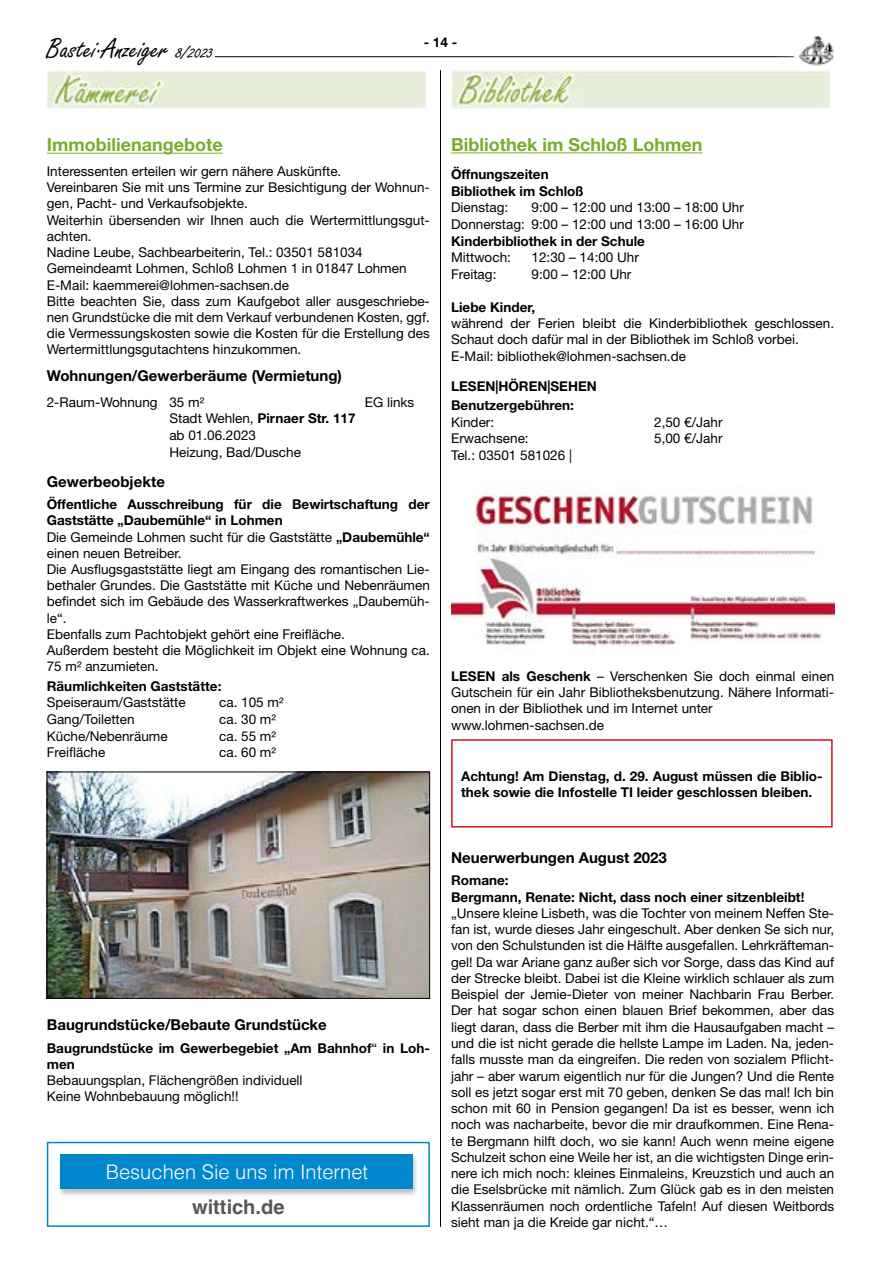
<style>
.page{position:relative;width:881px;height:1263px;background:#fff}
.page>*{position:absolute;margin:0;border:0;box-sizing:border-box;transform-origin:0 0}
.t1{font:28.5px "Freestyle Script";color:#000}
.t2{font:300 20.1px "Helvetica LT";color:#fff}
.t3{font:700 20.1px "Helvetica LT";color:#575756}
.t4{font:700 18px "Helvetica Neue LT";color:#79ac2c}
.t5{font:700 15px "Helvetica Neue LT";color:#000}
.t6{font:13.5px/16.2px "Helvetica Neue LT";color:#000}
.t7{font:700 13.5px/16.2px "Helvetica Neue LT";color:#000}
.s1{font-size:18px}
.s2{font-weight:700}
.s3{font-weight:400}
</style>
<div class="page">
<hr style="left:215px;top:56px;width:578px;height:1px;background:#000">
<hr style="left:440px;top:70px;width:1px;height:1157px;background:#000">
<div style="left:768px;top:5px;width:96px;height:91px;background:#fff"></div>
<img style="left:798px;top:36px;width:35px;height:29px">
<img style="left:451px;top:70px;width:378px;height:38px">
<hr style="left:451px;top:152px;width:251px;height:1px;background:#79ac2c">
<img style="left:451px;top:488px;width:382px;height:159px">
<div style="left:451px;top:739px;width:381px;height:88px;border:2px solid #cd1719"></div>
<img style="left:47px;top:70px;width:378px;height:39px">
<hr style="left:47px;top:153px;width:176px;height:1px;background:#79ac2c">
<img style="left:49px;top:774px;width:378px;height:222px">
<div style="left:47px;top:772px;width:382px;height:226px;border:1px solid #000"></div>
<div style="left:47px;top:1142px;width:382px;height:85px;border:2px solid #0087cc"></div>
<div style="left:56px;top:1153px;width:363px;height:45px;background:#000;opacity:.26"></div>
<div style="left:61px;top:1153px;width:352px;height:35px;background:#0087cc"></div>
<h1 class="t1" style="left:47px;top:32px;width:167px">Bastei·Anzeiger <span class="s1">8/2023</span></h1>
<p class="t7" style="left:423px;top:33px;width:35px">- 14 -</p>
<h3 class="t4" style="left:47px;top:134px;width:177px">Immobilienangebote</h3>
<p class="t6" style="left:47px;top:163px;width:384px">Interessenten erteilen wir gern nähere Auskünfte.<br>Vereinbaren Sie mit uns Termine zur Besichtigung der Wohnun&shy;gen, Pacht- und Verkaufsobjekte.<br>Weiterhin übersenden wir Ihnen auch die Wertermittlungsgut&shy;achten.<br>Nadine Leube, Sachbearbeiterin, Tel.: 03501 581034<br>Gemeindeamt Lohmen, Schloß Lohmen 1 in 01847 Lohmen E-Mail: kaemmerei@lohmen-sachsen.de<br>Bitte beachten Sie, dass zum Kaufgebot aller ausgeschriebe&shy;nen Grundstücke die mit dem Verkauf verbundenen Kosten, ggf. die Vermessungskosten sowie die Kosten für die Erstellung des Wertermittlungsgutachtens hinzukommen.</p>
<p class="t5" style="left:47px;top:366px;width:296px">Wohnungen/Gewerberäume (Vermietung)</p>
<p class="t6" style="left:47px;top:394px;width:159px">2-Raum-Wohnung 35 m²</p>
<p class="t6" style="left:364px;top:394px;width:51px">EG links</p>
<p class="t6" style="left:169px;top:410px;width:188px;line-height:16.6px">Stadt Wehlen, <span class="s2">Pirnaer Str. 117 </span>ab 01.06.2023<br>Heizung, Bad/Dusche</p>
<p class="t5" style="left:47px;top:472px;width:120px">Gewerbeobjekte</p>
<p class="t6" style="left:47px;top:496px;width:384px"><span class="s2">Öffentliche Ausschreibung für die Bewirtschaftung der Gaststätte „Daubemühle“ in Lohmen<br></span>Die Gemeinde Lohmen sucht für die Gaststätte <span class="s2">„Daubemühle“ </span>einen neuen Betreiber.<br>Die Ausflugsgaststätte liegt am Eingang des romantischen Lie&shy;bethaler Grundes. Die Gaststätte mit Küche und Nebenräumen befindet sich im Gebäude des Wasserkraftwerkes „Daubemüh&shy;le“.<br>Ebenfalls zum Pachtobjekt gehört eine Freifläche.<br>Außerdem besteht die Möglichkeit im Objekt eine Wohnung ca.<br>75 m² anzumieten.</p>
<p class="t7" style="left:47px;top:677px;width:176px">Räumlichkeiten Gaststätte:</p>
<p class="t6" style="left:47px;top:694px;width:140px">Speiseraum/Gaststätte</p>
<p class="t6" style="left:219px;top:694px;width:66px">ca. 105 m²</p>
<p class="t6" style="left:47px;top:711px;width:89px">Gang/Toiletten</p>
<p class="t6" style="left:219px;top:711px;width:58px">ca. 30 m²</p>
<p class="t6" style="left:47px;top:727px;width:122px">Küche/Nebenräume</p>
<p class="t6" style="left:219px;top:727px;width:58px">ca. 55 m²</p>
<p class="t6" style="left:47px;top:744px;width:60px">Freifläche</p>
<p class="t6" style="left:219px;top:744px;width:58px">ca. 60 m²</p>
<p class="t5" style="left:47px;top:1016px;width:281px">Baugrundstücke/Bebaute Grundstücke</p>
<p class="t7" style="left:47px;top:1040px;width:384px">Baugrundstücke im Gewerbegebiet „Am Bahnhof<span class="s3">“</span> in Loh&shy;men</p>
<p class="t6" style="left:47px;top:1072px;width:257px">Bebauungsplan, Flächengrößen individuell<br>Keine Wohnbebauung möglich!!</p>
<h2 class="t2" style="left:106px;top:1159px;width:264px">Besuchen Sie uns im Internet</h2>
<h2 class="t3" style="left:192px;top:1195px;width:94px">wittich.de</h2>
<h3 class="t4" style="left:451px;top:134px;width:253px">Bibliothek im Schloß Lohmen</h3>
<p class="t7" style="left:451px;top:166px;width:134px">Öffnungszeiten<br>Bibliothek im Schloß</p>
<p class="t6" style="left:451px;top:199px;width:59px">Dienstag:</p>
<p class="t6" style="left:451px;top:199px;width:294px;line-height:16.6px;text-align:right">9:00 – 12:00 und 13:00 – 18:00 Uhr<br>Donnerstag: 9:00 – 12:00 und 13:00 – 16:00 Uhr</p>
<p class="t7" style="left:451px;top:232px;width:195px">Kinderbibliothek in der Schule</p>
<p class="t6" style="left:451px;top:249px;width:61px">Mittwoch:</p>
<p class="t6" style="left:531px;top:249px;width:109px">12:30 – 14:00 Uhr</p>
<p class="t6" style="left:451px;top:266px;width:47px">Freitag:</p>
<p class="t6" style="left:531px;top:266px;width:101px">9:00 – 12:00 Uhr</p>
<p class="t7" style="left:451px;top:299px;width:85px">Liebe Kinder,</p>
<p class="t6" style="left:451px;top:315px;width:384px">während der Ferien bleibt die Kinderbibliothek geschlossen.<br>Schaut doch dafür mal in der Bibliothek im Schloß vorbei.<br>E-Mail: bibliothek@lohmen-sachsen.de</p>
<p class="t7" style="left:451px;top:376px;width:147px;line-height:19.6px">LESEN|HÖREN|SEHEN<br>Benutzergebühren:</p>
<p class="t6" style="left:451px;top:414px;width:45px">Kinder:</p>
<p class="t6" style="left:654px;top:414px;width:70px">2,50 €/Jahr</p>
<p class="t6" style="left:451px;top:430px;width:79px">Erwachsene:</p>
<p class="t6" style="left:654px;top:430px;width:70px">5,00 €/Jahr</p>
<p class="t6" style="left:451px;top:447px;width:122px">Tel.: 03501 581026 |</p>
<p class="t6" style="left:451px;top:668px;width:384px"><span class="s2">LESEN als Geschenk</span> – Verschenken Sie doch einmal einen Gutschein für ein Jahr Bibliotheksbenutzung. Nähere Informati&shy;onen in der Bibliothek und im Internet unter www.lohmen-sachsen.de</p>
<p class="t7" style="left:461px;top:767px;width:363px">Achtung! Am Dienstag, d. 29. August müssen die Biblio&shy;thek sowie die Infostelle TI leider geschlossen bleiben.</p>
<p class="t5" style="left:451px;top:848px;width:217px">Neuerwerbungen August 2023</p>
<p class="t7" style="left:451px;top:872px;width:354px">Romane:<br>Bergmann, Renate: Nicht, dass noch einer sitzenbleibt!</p>
<p class="t6" style="left:451px;top:905px;width:384px;text-align:justify">„Unsere kleine Lisbeth, was die Tochter von meinem Neffen Ste&shy;fan ist, wurde dieses Jahr eingeschult. Aber denken Se sich nur, von den Schulstunden ist die Hälfte ausgefallen. Lehrkräfteman&shy;gel! Da war Ariane ganz außer sich vor Sorge, dass das Kind auf der Strecke bleibt. Dabei ist die Kleine wirklich schlauer als zum Beispiel der Jemie-Dieter von meiner Nachbarin Frau Berber.<br>Der hat sogar schon einen blauen Brief bekommen, aber das liegt daran, dass die Berber mit ihm die Hausaufgaben macht – und die ist nicht gerade die hellste Lampe im Laden. Na, jeden&shy;falls musste man da eingreifen. Die reden von sozialem Pflicht&shy;jahr – aber warum eigentlich nur für die Jungen? Und die Rente soll es jetzt sogar erst mit 70 geben, denken Se das mal! Ich bin schon mit 60 in Pension gegangen! Da ist es besser, wenn ich noch was nacharbeite, bevor die mir draufkommen. Eine Rena&shy;te Bergmann hilft doch, wo sie kann! Auch wenn meine eigene Schulzeit schon eine Weile her ist, an die wichtigsten Dinge erin&shy;nere ich mich noch: kleines Einmaleins, Kreuzstich und auch an die Eselsbrücke mit nämlich. Zum Glück gab es in den meisten Klassenräumen noch ordentliche Tafeln! Auf diesen Weitbords sieht man ja die Kreide gar nicht.“…</p>
</div>
